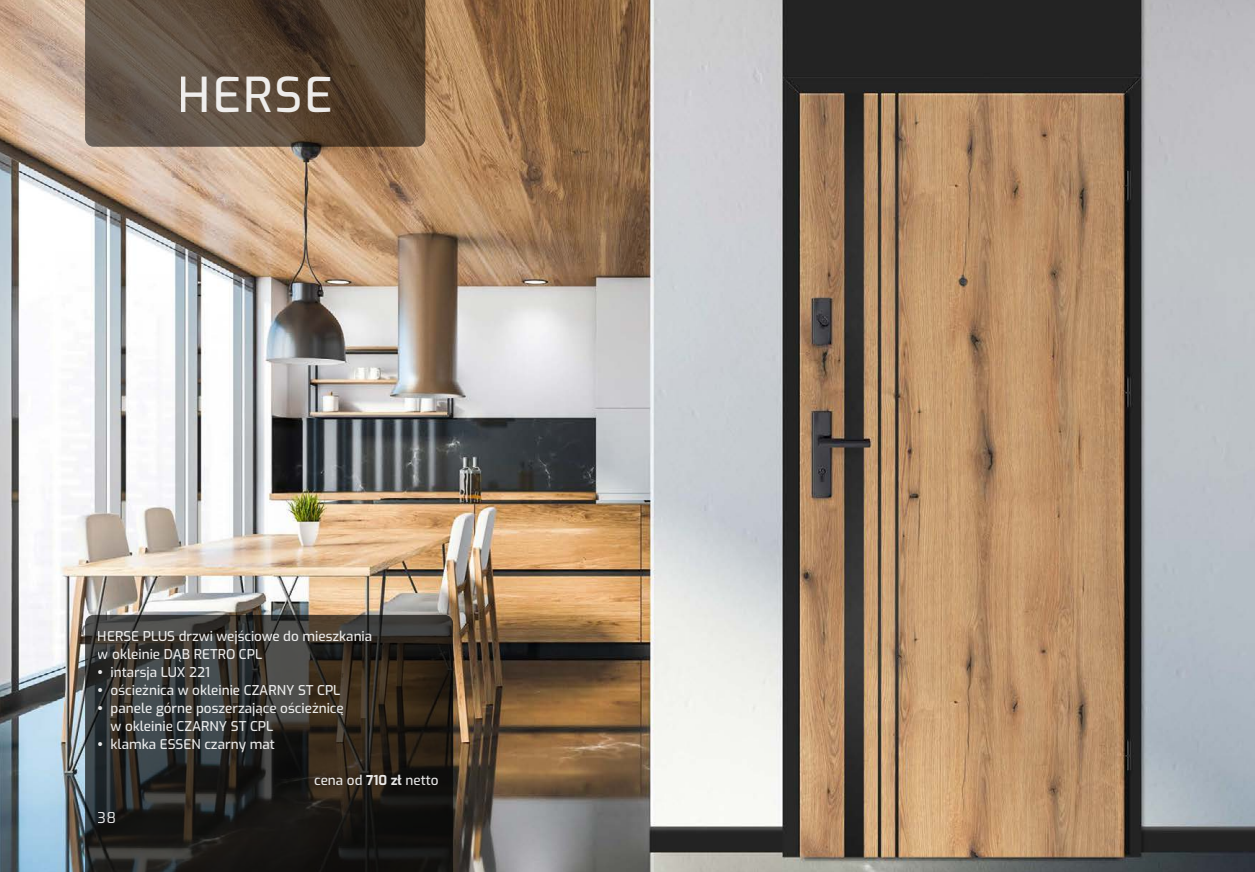
<style>
.page{position:relative;width:1255px;height:872px;background:#fff}
.page>*{position:absolute;margin:0;border:0;box-sizing:border-box;transform-origin:0 0}
.t1{font:500 48px "Exo";letter-spacing:.04em;color:#fff}
.t2{font:15px "Exo";color:#fff}
.t3{font:500 13.5px/18px "Exo";color:#fff}
.s1{font-weight:700}
</style>
<div class="page">
<img style="left:0;top:0;width:1254px;height:872px">
<svg style="left:85px;top:0;width:340px;height:147px;background:#5a493a"></svg>
<svg style="left:85px;top:615px;width:368px;height:257px;background:#2a2824"></svg>
<svg style="left:104px;top:677px;width:13px;height:1px"></svg>
<svg style="left:104px;top:695px;width:13px;height:1px"></svg>
<svg style="left:104px;top:713px;width:13px;height:1px"></svg>
<svg style="left:104px;top:749px;width:13px;height:1px"></svg>
<h1 class="t1" style="left:178px;top:60px;width:156px">HERSE</h1>
<p class="t3" style="left:98px;top:626px;width:276px">HERSE PLUS drzwi wejściowe do mieszkania w okleinie DĄB RETRO CPL</p>
<p class="t3" style="left:98px;top:662px;width:114px">• intarsja LUX 221</p>
<p class="t3" style="left:98px;top:680px;width:244px">• ościeżnica w okleinie CZARNY ST CPL</p>
<p class="t3" style="left:111px;top:698px;width:235px;text-indent:-13px">• panele górne poszerzające ościeżnicę w okleinie CZARNY ST CPL</p>
<p class="t3" style="left:98px;top:734px;width:178px">• klamka ESSEN czarny mat</p>
<p class="t3" style="left:314px;top:770px;width:126px">cena od <span class="s1">710 zł</span> netto</p>
<p class="t2" style="left:98px;top:807px;width:20px">38</p>
</div>
